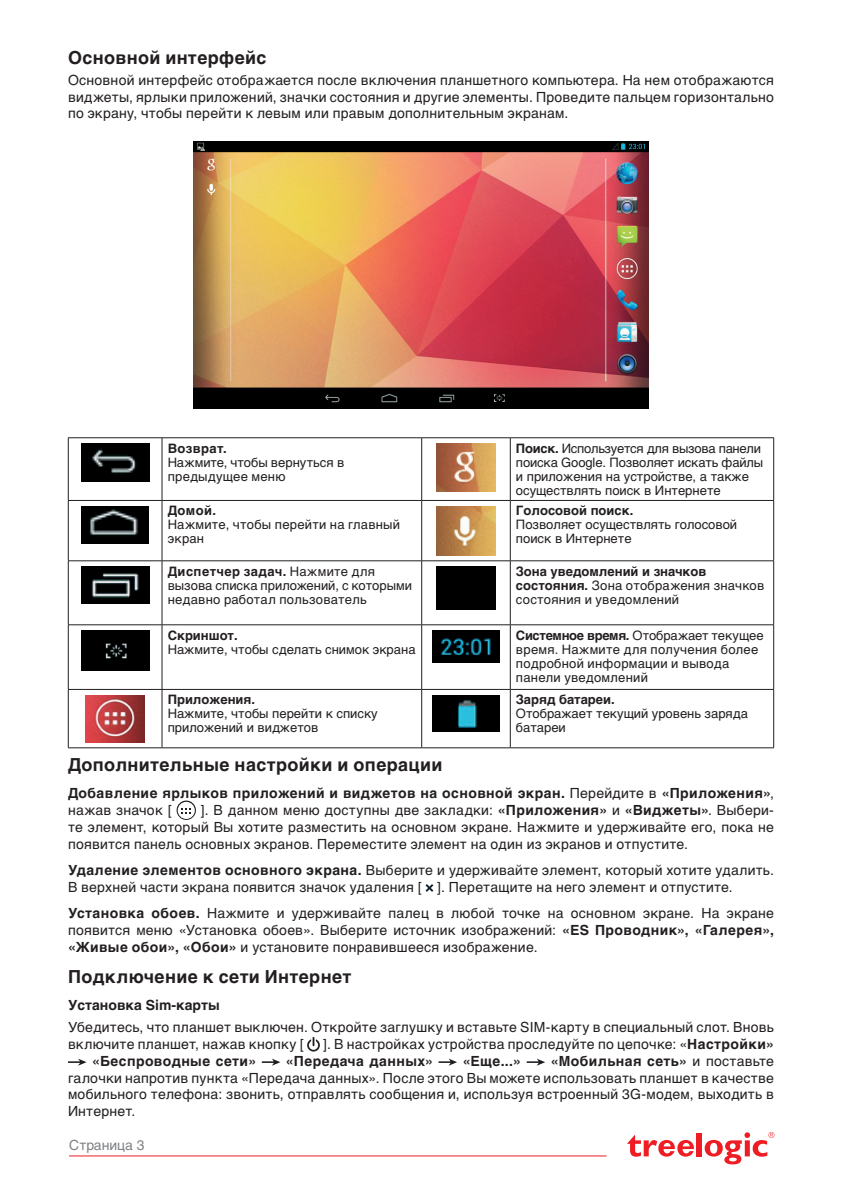
<style>
.page{position:relative;width:842px;height:1191px;background:#fff}
.page>*{position:absolute;margin:0;border:0;box-sizing:border-box;transform-origin:0 0}
.h_3__main_bold{font:700 18px "Helvetica C";letter-spacing:.02em;color:#231f20}
.Main_text{font:700 18px "Helvetica C";letter-spacing:.02em;color:#231f20}
.Main_text-2{font:14px/16.8px "Helvetica C";letter-spacing:.015em;color:#231f20;text-align:justify}
.Main_text-3{font:700 14px/17.2px "Helvetica C";letter-spacing:.03em;color:#231f20}
.h_4{font:700 14px "Helvetica C";color:#231f20}
.t1{font:14px "Helvetica C";color:#808285}
.table_text{font:13px/14px "Helvetica C";color:#231f20}
.table_text-2{font:13px/14px "Helvetica C";letter-spacing:.02em;color:#231f20}
.s1{font-weight:700}
.s2{font-weight:400}
</style>
<div class="page">
<div style="left:697px;top:1132px;width:5px;height:24px;background:#ee1d23"></div>
<svg style="left:705px;top:1132px;width:69px;height:32px"></svg>
<svg style="left:627px;top:1135px;width:67px;height:21px"></svg>
<hr style="left:69px;top:1155px;width:537px;height:1px;background:#ee1d23">
<img style="left:193px;top:141px;width:456px;height:267px">
<hr style="left:68px;top:437px;width:94px;height:1px;background:#231f20">
<hr style="left:68px;top:438px;width:1px;height:62px;background:#231f20">
<hr style="left:162px;top:437px;width:260px;height:1px;background:#231f20">
<hr style="left:162px;top:438px;width:1px;height:62px;background:#231f20">
<hr style="left:422px;top:437px;width:88px;height:1px;background:#231f20">
<hr style="left:421px;top:438px;width:1px;height:62px;background:#231f20">
<hr style="left:510px;top:437px;width:264px;height:1px;background:#231f20">
<hr style="left:510px;top:438px;width:1px;height:62px;background:#231f20">
<hr style="left:773px;top:438px;width:1px;height:62px;background:#231f20">
<hr style="left:68px;top:500px;width:94px;height:1px;background:#231f20">
<hr style="left:68px;top:501px;width:1px;height:59px;background:#231f20">
<hr style="left:162px;top:500px;width:260px;height:1px;background:#231f20">
<hr style="left:162px;top:501px;width:1px;height:59px;background:#231f20">
<hr style="left:422px;top:500px;width:88px;height:1px;background:#231f20">
<hr style="left:421px;top:501px;width:1px;height:59px;background:#231f20">
<hr style="left:510px;top:500px;width:264px;height:1px;background:#231f20">
<hr style="left:510px;top:501px;width:1px;height:59px;background:#231f20">
<hr style="left:773px;top:501px;width:1px;height:59px;background:#231f20">
<hr style="left:68px;top:560px;width:94px;height:1px;background:#231f20">
<hr style="left:68px;top:561px;width:1px;height:63px;background:#231f20">
<hr style="left:162px;top:560px;width:260px;height:1px;background:#231f20">
<hr style="left:162px;top:561px;width:1px;height:63px;background:#231f20">
<hr style="left:422px;top:560px;width:88px;height:1px;background:#231f20">
<hr style="left:421px;top:561px;width:1px;height:63px;background:#231f20">
<hr style="left:510px;top:560px;width:264px;height:1px;background:#231f20">
<hr style="left:510px;top:561px;width:1px;height:63px;background:#231f20">
<hr style="left:773px;top:561px;width:1px;height:63px;background:#231f20">
<hr style="left:68px;top:624px;width:94px;height:1px;background:#231f20">
<hr style="left:68px;top:625px;width:1px;height:64px;background:#231f20">
<hr style="left:162px;top:624px;width:260px;height:1px;background:#231f20">
<hr style="left:162px;top:625px;width:1px;height:64px;background:#231f20">
<hr style="left:422px;top:624px;width:88px;height:1px;background:#231f20">
<hr style="left:421px;top:625px;width:1px;height:64px;background:#231f20">
<hr style="left:510px;top:624px;width:264px;height:1px;background:#231f20">
<hr style="left:510px;top:625px;width:1px;height:64px;background:#231f20">
<hr style="left:773px;top:625px;width:1px;height:64px;background:#231f20">
<hr style="left:68px;top:689px;width:94px;height:1px;background:#231f20">
<hr style="left:68px;top:689px;width:1px;height:58px;background:#231f20">
<hr style="left:162px;top:689px;width:260px;height:1px;background:#231f20">
<hr style="left:162px;top:689px;width:1px;height:58px;background:#231f20">
<hr style="left:422px;top:689px;width:88px;height:1px;background:#231f20">
<hr style="left:421px;top:689px;width:1px;height:58px;background:#231f20">
<hr style="left:510px;top:689px;width:264px;height:1px;background:#231f20">
<hr style="left:510px;top:689px;width:1px;height:58px;background:#231f20">
<hr style="left:773px;top:689px;width:1px;height:58px;background:#231f20">
<hr style="left:68px;top:747px;width:94px;height:1px;background:#231f20">
<hr style="left:162px;top:747px;width:260px;height:1px;background:#231f20">
<hr style="left:422px;top:747px;width:88px;height:1px;background:#231f20">
<hr style="left:510px;top:747px;width:264px;height:1px;background:#231f20">
<img style="left:81px;top:443px;width:68px;height:38px">
<img style="left:437px;top:443px;width:58px;height:48px">
<img style="left:81px;top:506px;width:68px;height:37px">
<img style="left:436px;top:506px;width:60px;height:49px">
<img style="left:81px;top:566px;width:68px;height:37px">
<div style="left:436px;top:566px;width:60px;height:44px;background:#000"></div>
<img style="left:81px;top:630px;width:68px;height:40px">
<img style="left:433px;top:630px;width:66px;height:32px">
<img style="left:86px;top:695px;width:59px;height:47px">
<img style="left:433px;top:695px;width:66px;height:36px">
<svg style="left:177px;top:800px;width:19px;height:20px"></svg>
<svg style="left:425px;top:884px;width:8px;height:8px"></svg>
<svg style="left:307px;top:1037px;width:13px;height:14px"></svg>
<svg style="left:68px;top:1058px;width:19px;height:7px"></svg>
<svg style="left:262px;top:1058px;width:18px;height:7px"></svg>
<svg style="left:439px;top:1058px;width:18px;height:7px"></svg>
<svg style="left:527px;top:1058px;width:18px;height:7px"></svg>
<p class="Main_text" style="left:68px;top:47px;width:200px">Основной интерфейс</p>
<p class="Main_text-2" style="left:68px;top:71px;width:707px">Основной интерфейс отображается после включения планшетного компьютера. На нем отображаются виджеты, ярлыки приложений, значки состояния и другие элементы. Проведите пальцем горизонтально по экрану, чтобы перейти к левым или правым дополнительным экранам.</p>
<p class="table_text" style="left:168px;top:441px;width:178px"><span class="s1">Возврат.<br></span>Нажмите, чтобы вернуться в предыдущее меню</p>
<p class="table_text" style="left:516px;top:441px;width:249px"><span class="s1">Поиск.</span> Используется для вызова панели поиска Google. Позволяет искать файлы и приложения на устройстве, а также осуществлять поиск в Интернете</p>
<p class="table_text-2" style="left:168px;top:504px;width:234px"><span class="s1">Домой.<br></span>Нажмите, чтобы перейти на главный экран</p>
<p class="table_text" style="left:516px;top:504px;width:223px"><span class="s1">Голосовой поиск.<br></span>Позволяет осуществлять голосовой поиск в Интернете</p>
<p class="table_text" style="left:168px;top:564px;width:246px"><span class="s1">Диспетчер задач.</span> Нажмите для вызова списка приложений, с которыми недавно работал пользователь</p>
<p class="table_text-2" style="left:516px;top:564px;width:250px"><span class="s1">Зона уведомлений и значков состояния.</span> Зона отображения значков состояния и уведомлений</p>
<p class="table_text" style="left:168px;top:628px;width:249px"><span class="s1">Скриншот.<br></span>Нажмите, чтобы сделать снимок экрана</p>
<p class="table_text-2" style="left:516px;top:628px;width:249px"><span class="s1">Системное время.</span> Отображает текущее время. Нажмите для получения более подробной информации и вывода панели уведомлений</p>
<p class="table_text" style="left:168px;top:693px;width:212px"><span class="s1">Приложения.<br></span>Нажмите, чтобы перейти к списку приложений и виджетов</p>
<p class="table_text" style="left:516px;top:693px;width:234px"><span class="s1">Заряд батареи.<br></span>Отображает текущий уровень заряда батареи</p>
<p class="h_3__main_bold" style="left:68px;top:754px;width:376px">Дополнительные настройки и операции</p>
<p class="Main_text-3" style="left:68px;top:784px;width:707px">Добавление ярлыков приложений и виджетов на основной экран. <span class="s2">Перейдите в</span> «Приложения»<span class="s2">, нажав значок [</span></p>
<p class="Main_text-2" style="left:68px;top:801px;width:707px;text-indent:133px">]. В данном меню доступны две закладки: <span class="s1">«Приложения»</span> и <span class="s1">«Виджеты»</span>. Выбери&shy;те элемент, который Вы хотите разместить на основном экране. Нажмите и удерживайте его, пока не появится панель основных экранов. Переместите элемент на один из экранов и отпустите.</p>
<p class="Main_text-2" style="left:68px;top:862px;width:707px"><span class="s1">Удаление элементов основного экрана.</span> Выберите и удерживайте элемент, который хотите удалить.<br>В верхней части экрана появится значок удаления [ ]. Перетащите на него элемент и отпустите.</p>
<p class="Main_text-2" style="left:68px;top:905px;width:707px"><span class="s1">Установка обоев.</span> Нажмите и удерживайте палец в любой точке на основном экране. На экране появится меню «Установка обоев». Выберите источник изображений: <span class="s1">«ES Проводник», «Галерея», «Живые обои», «Обои»</span> и установите понравившееся изображение.</p>
<p class="h_3__main_bold" style="left:68px;top:966px;width:285px">Подключение к сети Интернет</p>
<p class="h_4" style="left:68px;top:996px;width:153px">Установка Sim-карты</p>
<p class="Main_text-2" style="left:68px;top:1019px;width:707px">Убедитесь, что планшет выключен. Откройте заглушку и вставьте SIM-карту в специальный слот. Вновь включите планшет, нажав кнопку [</p>
<p class="Main_text-2" style="left:323px;top:1035px;width:452px">]. В настройках устройства проследуйте по цепочке: «<span class="s1">Настройки»</span></p>
<p class="Main_text-2" style="left:68px;top:1052px;width:707px;text-indent:483px"><span class="s1">«Мобильная сеть»</span> и поставьте галочки напротив пункта «Передача данных». После этого Вы можете использовать планшет в качестве мобильного телефона: звонить, отправлять сообщения и, используя встроенный 3G-модем, выходить в Интернет.</p>
<p class="Main_text-3" style="left:92px;top:1052px;width:165px">«Беспроводные сети»</p>
<p class="Main_text-3" style="left:286px;top:1052px;width:148px">«Передача данных»</p>
<p class="Main_text-3" style="left:463px;top:1052px;width:60px">«Еще...»</p>
<p class="t1" style="left:69px;top:1136px;width:77px">Страница 3</p>
</div>
